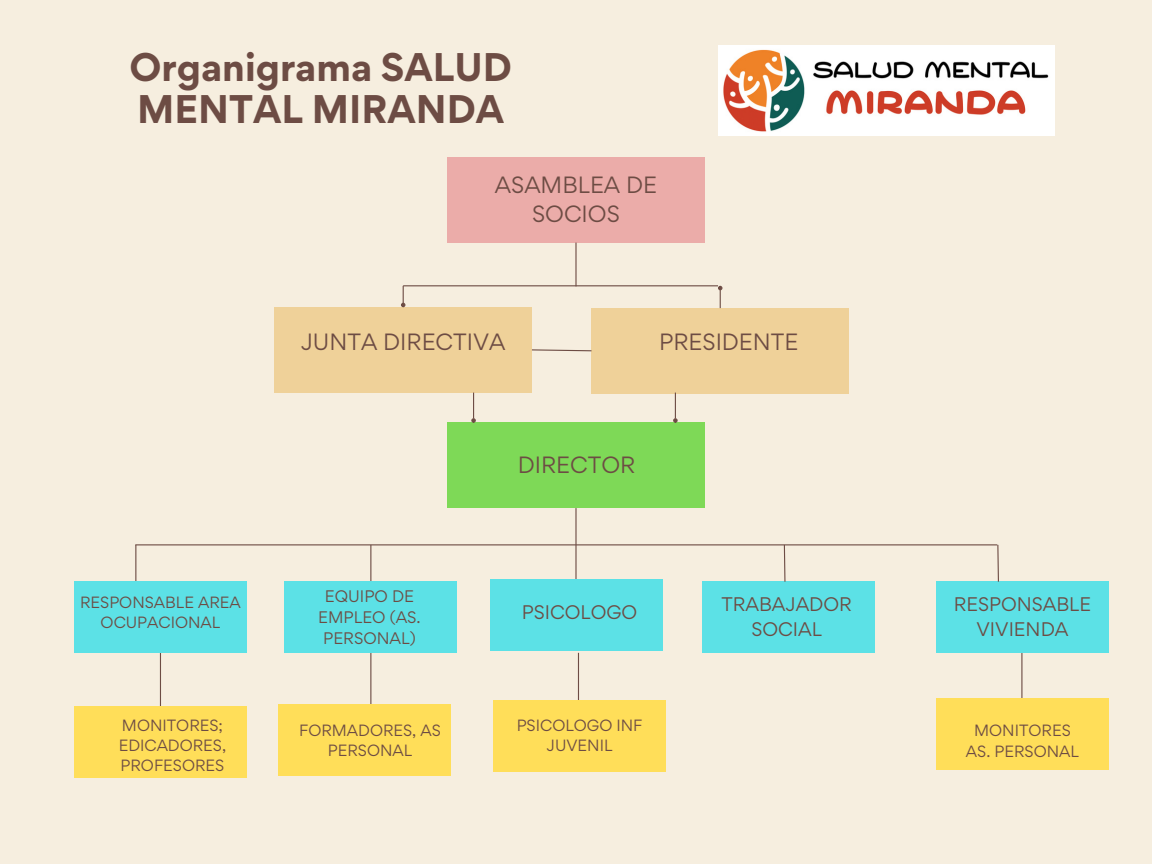
<style>
.page{position:relative;width:1152px;height:864px;background:#f6eedf}
.page>*{position:absolute;margin:0;border:0;box-sizing:border-box;transform-origin:0 0}
.t1{font:700 35.7px/42.3px "Gordita";color:#6d4c44}
.t2{font:21px/29.2px "Gordita";color:#6d4c44;text-align:center}
.t3{font:17.55px/24.5px "Gordita";color:#6d4c44;text-align:center}
.t4{font:14.85px/20.9px "Gordita";color:#6d4c44;text-align:center}
.t5{font:14.55px/20.2px "Gordita";color:#6d4c44;text-align:center}
</style>
<div class="page">
<div style="left:274px;top:307px;width:258px;height:86px;background:#efd199"></div>
<div style="left:591px;top:308px;width:258px;height:85px;background:#efd199"></div>
<div style="left:447px;top:423px;width:258px;height:85px;background:#7ed957"></div>
<hr style="left:403px;top:285px;width:315px;height:1px;background:#6d4c44">
<svg style="left:532px;top:349px;width:60px;height:3px"></svg>
<hr style="left:135px;top:544px;width:862px;height:1px;background:#6d4c44">
<svg style="left:401px;top:286px;width:4px;height:21px"></svg>
<div style="left:447px;top:157px;width:258px;height:86px;background:#ebaca9"></div>
<svg style="left:718px;top:286px;width:4px;height:22px"></svg>
<hr style="left:575px;top:243px;width:2px;height:43px;background:#6d4c44">
<hr style="left:575px;top:508px;width:2px;height:71px;background:#6d4c44">
<hr style="left:135px;top:545px;width:1px;height:37px;background:#6d4c44">
<hr style="left:160px;top:653px;width:1px;height:53px;background:#6d4c44">
<hr style="left:370px;top:653px;width:1px;height:53px;background:#6d4c44">
<hr style="left:578px;top:653px;width:1px;height:53px;background:#6d4c44">
<hr style="left:1021px;top:651px;width:1px;height:53px;background:#6d4c44">
<hr style="left:370px;top:545px;width:1px;height:40px;background:#6d4c44">
<div style="left:490px;top:579px;width:172px;height:72px;background:#5ce1e6"></div>
<div style="left:702px;top:581px;width:172px;height:72px;background:#5ce1e6"></div>
<div style="left:936px;top:581px;width:173px;height:72px;background:#5ce1e6"></div>
<div style="left:74px;top:581px;width:173px;height:72px;background:#5ce1e6"></div>
<div style="left:284px;top:581px;width:172px;height:72px;background:#5ce1e6"></div>
<img style="left:718px;top:46px;width:336px;height:90px">
<div style="left:74px;top:706px;width:173px;height:72px;background:#ffde59"></div>
<svg style="left:673px;top:393px;width:5px;height:30px"></svg>
<svg style="left:471px;top:393px;width:5px;height:30px"></svg>
<svg style="left:783px;top:544px;width:3px;height:38px"></svg>
<svg style="left:997px;top:544px;width:2px;height:38px"></svg>
<div style="left:279px;top:704px;width:172px;height:72px;background:#ffde59"></div>
<div style="left:494px;top:701px;width:172px;height:71px;background:#ffde59"></div>
<div style="left:936px;top:698px;width:173px;height:72px;background:#ffde59"></div>
<h1 class="t1" style="left:129px;top:45px;width:384px">Organigrama SALUD<br>MENTAL MIRANDA</h1>
<p class="t2" style="left:495px;top:170px;width:164px">ASAMBLEA DE<br>SOCIOS</p>
<h2 class="t5" style="left:80px;top:592px;width:162px">RESPONSABLE AREA<br>OCUPACIONAL</h2>
<p class="t5" style="left:119px;top:715px;width:109px;text-align:left">MONITORES;<br>EDICADORES,<br>PROFESORES</p>
<p class="t2" style="left:301px;top:327px;width:206px">JUNTA DIRECTIVA</p>
<p class="t2" style="left:659px;top:327px;width:141px">PRESIDENTE</p>
<h2 class="t2" style="left:518px;top:450px;width:119px">DIRECTOR</h2>
<p class="t4" style="left:318px;top:586px;width:104px">EQUIPO DE<br>EMPLEO (AS.<br>PERSONAL)</p>
<p class="t3" style="left:522px;top:600px;width:117px">PSICOLOGO</p>
<p class="t3" style="left:721px;top:592px;width:132px">TRABAJADOR<br>SOCIAL</p>
<h2 class="t3" style="left:954px;top:592px;width:139px">RESPONSABLE<br>VIVIENDA</h2>
<p class="t5" style="left:299px;top:720px;width:143px">FORMADORES, AS<br>PERSONAL</p>
<h2 class="t5" style="left:517px;top:715px;width:127px">PSICOLOGO INF<br>JUVENIL</h2>
<p class="t5" style="left:974px;top:721px;width:98px">MONITORES</p>
<p class="t5" style="left:966px;top:741px;width:114px">AS. PERSONAL</p>
</div>
